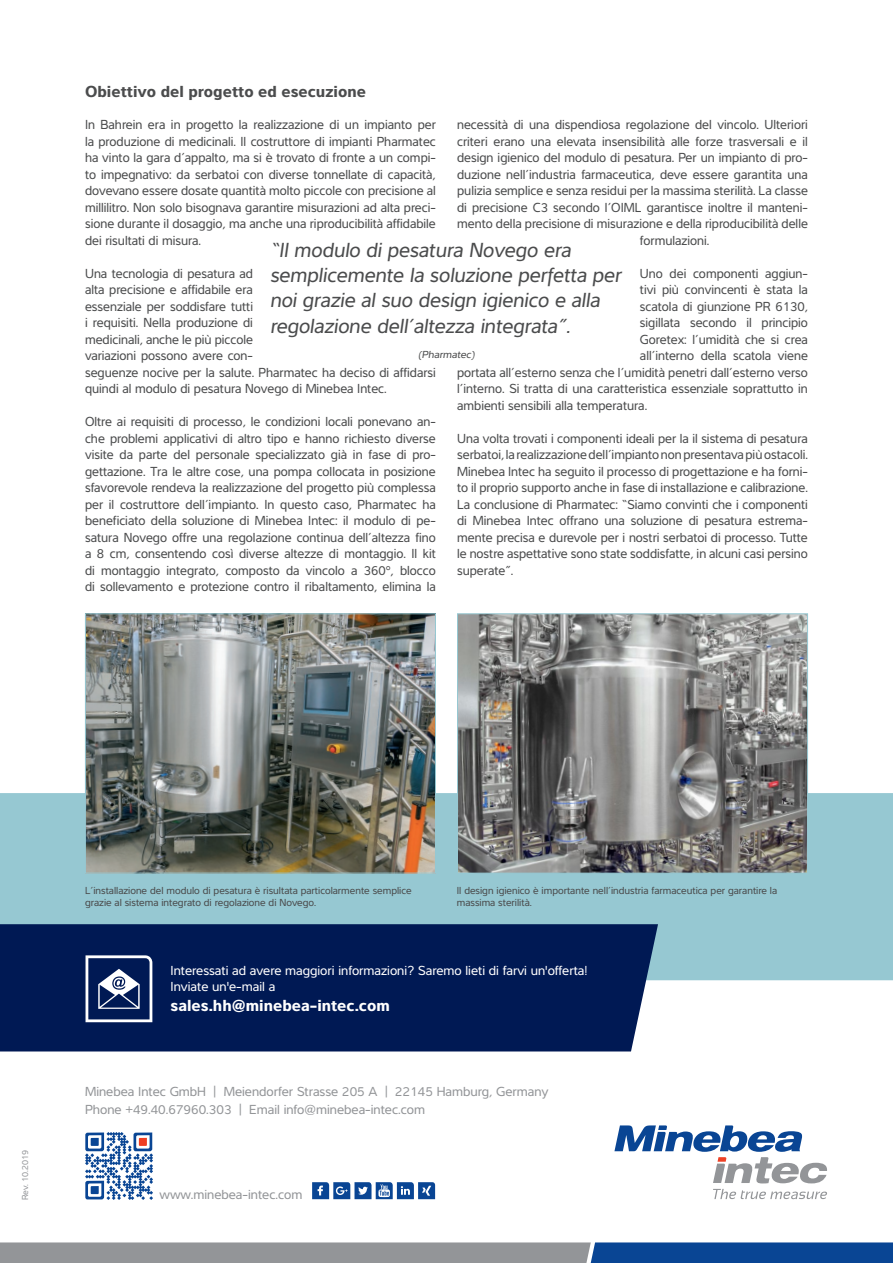
<style>
.page{position:relative;width:893px;height:1263px;background:#fff}
.page>*{position:absolute;margin:0;border:0;box-sizing:border-box;transform-origin:0 0}
.t1{font:italic 21px/25.2px "Interval Pro";color:#4b4c4d}
.t2{font:700 16.5px "Interval Pro";color:#4b4c4d}
.t3{font:700 16.5px "Interval Pro";color:#fff}
.t4{font:13.5px/16.5px "Interval Pro";color:#4b4c4d;text-align:justify}
.t5{font:13.5px/18px "Interval Pro";color:#939598}
.t6{font:13.5px/16.2px "Interval Pro";color:#fff}
.t7{font:10.5px/12.6px "Interval Pro";color:#4b4c4d}
.t8{font:italic 10.5px "Interval Pro";color:#4b4c4d}
.t9{font:9px "Interval Pro";color:#939598}
.s1{font-weight:500}
</style>
<div class="page">
<svg style="left:312px;top:1182px;width:123px;height:17px"></svg>
<div style="left:0;top:793px;width:893px;height:187px;background:#96c8d2"></div>
<svg style="left:85px;top:1132px;width:68px;height:68px"></svg>
<svg style="left:614px;top:1125px;width:213px;height:58px"></svg>
<svg style="left:713px;top:1189px;width:114px;height:10px"></svg>
<img style="left:87px;top:615px;width:347px;height:256px">
<div style="left:85px;top:613px;width:351px;height:260px;border:1px solid #96c8d2"></div>
<img style="left:459px;top:615px;width:347px;height:256px">
<div style="left:457px;top:613px;width:351px;height:260px;border:1px solid #96c8d2"></div>
<svg style="left:0;top:1242px;width:893px;height:21px;background:#687d99"></svg>
<div style="left:0;top:924px;width:658px;height:127px;background:#001954"></div>
<svg style="left:86px;top:955px;width:66px;height:67px"></svg>
<p class="t2" style="left:85px;top:79px;width:282px">Obiettivo del progetto ed esecuzione</p>
<p class="t4" style="left:457px;top:116px;width:352px">necessità di una dispendiosa regolazione del vincolo. Ulteriori</p>
<p class="t4" style="left:457px;top:132px;width:352px">criteri erano una elevata insensibilità alle forze trasversali e il</p>
<p class="t4" style="left:457px;top:149px;width:352px">design igienico del modulo di pesatura. Per un impianto di pro-</p>
<p class="t4" style="left:457px;top:165px;width:352px">duzione nell’industria farmaceutica, deve essere garantita una</p>
<p class="t4" style="left:457px;top:182px;width:352px">pulizia semplice e senza residui per la massima sterilità. La classe</p>
<p class="t4" style="left:457px;top:198px;width:352px">di precisione C3 secondo l’OIML garantisce inoltre il manteni-</p>
<p class="t4" style="left:457px;top:215px;width:352px">mento della precisione di misurazione e della riproducibilità delle</p>
<p class="t4" style="left:640px;top:231px;width:71px">formulazioni.</p>
<p class="t4" style="left:640px;top:264px;width:169px">Uno dei componenti aggiun-</p>
<p class="t4" style="left:640px;top:281px;width:169px">tivi più convincenti è stata la</p>
<p class="t4" style="left:640px;top:297px;width:169px">scatola di giunzione PR 6130,</p>
<p class="t4" style="left:640px;top:314px;width:169px">sigillata secondo il principio</p>
<p class="t4" style="left:640px;top:330px;width:169px">Goretex: l’umidità che si crea</p>
<p class="t4" style="left:640px;top:347px;width:169px">all’interno della scatola viene</p>
<p class="t4" style="left:457px;top:363px;width:352px">portata all’esterno senza che l’umidità penetri dall’esterno verso</p>
<p class="t4" style="left:457px;top:380px;width:352px">l’interno. Si tratta di una caratteristica essenziale soprattutto in</p>
<p class="t4" style="left:457px;top:396px;width:192px">ambienti sensibili alla temperatura.</p>
<p class="t4" style="left:457px;top:429px;width:352px">Una volta trovati i componenti ideali per la il sistema di pesatura serbatoi, la realizzazione dell’impianto non presentava più ostacoli.<br>Minebea Intec ha seguito il processo di progettazione e ha forni&shy;to il proprio supporto anche in fase di installazione e calibrazione.<br>La conclusione di Pharmatec: “Siamo convinti che i componenti di Minebea Intec offrano una soluzione di pesatura estrema&shy;mente precisa e durevole per i nostri serbatoi di processo. Tutte le nostre aspettative sono state soddisfatte, in alcuni casi persino superate”.</p>
<p class="t4" style="left:85px;top:116px;width:352px">In Bahrein era in progetto la realizzazione di un impianto per la produzione di medicinali. Il costruttore di impianti Pharmatec ha vinto la gara d’appalto, ma si è trovato di fronte a un compi&shy;to impegnativo: da serbatoi con diverse tonnellate di capacità, dovevano essere dosate quantità molto piccole con precisione al millilitro. Non solo bisognava garantire misurazioni ad alta preci&shy;sione durante il dosaggio, ma anche una riproducibilità affidabile dei risultati di misura.</p>
<p class="t4" style="left:85px;top:264px;width:352px;text-align:left">Una tecnologia di pesatura ad<br>alta precisione e affidabile era<br>essenziale per soddisfare tutti<br>i requisiti. Nella produzione di<br>medicinali, anche le più piccole<br>variazioni possono avere con-<br>seguenze nocive per la salute. Pharmatec ha deciso di affidarsi quindi al modulo di pesatura Novego di Minebea Intec.</p>
<p class="t4" style="left:85px;top:413px;width:352px">Oltre ai requisiti di processo, le condizioni locali ponevano an&shy;che problemi applicativi di altro tipo e hanno richiesto diverse visite da parte del personale specializzato già in fase di pro&shy;gettazione. Tra le altre cose, una pompa collocata in posizione sfavorevole rendeva la realizzazione del progetto più complessa per il costruttore dell’impianto. In questo caso, Pharmatec ha beneficiato della soluzione di Minebea Intec: il modulo di pe&shy;satura Novego offre una regolazione continua dell’altezza fino a 8 cm, consentendo così diverse altezze di montaggio. Il kit di montaggio integrato, composto da vincolo a 360°, blocco di sollevamento e protezione contro il ribaltamento, elimina la</p>
<h1 class="t1" style="left:270px;top:236px;width:353px">“Il modulo di pesatura Novego era semplicemente la soluzione perfetta per noi grazie al suo design igienico e alla regolazione dell’altezza integrata”.</h1>
<p class="t8" style="left:418px;top:346px;width:58px">(Pharmatec)</p>
<p class="t9" style="left:18px;top:1200px;width:52px;rotate:-90deg">Rev. 10.2019</p>
<p class="t7" style="left:85px;top:883px;width:328px">L’installazione del modulo di pesatura è risultata particolarmente semplice grazie al sistema integrato di regolazione di Novego.</p>
<p class="t7" style="left:457px;top:883px;width:322px">Il design igienico è importante nell’industria farmaceutica per garantire la massima sterilità.</p>
<p class="t6" style="left:171px;top:962px;width:418px">Interessati ad avere maggiori informazioni? Saremo lieti di farvi un'offerta!<br>Inviate un'e-mail a</p>
<p class="t3" style="left:171px;top:992px;width:221px">sales.hh@minebea-intec.com</p>
<p class="t5" style="left:85px;top:1081px;width:465px">Minebea Intec GmbH <span class="s1">|</span> Meiendorfer Strasse 205 A <span class="s1">|</span> 22145 Hamburg, Germany<br>Phone +49.40.67960.303 <span class="s1">|</span> Email info@minebea-intec.com</p>
<p class="t5" style="left:159px;top:1185px;width:144px">www.minebea-intec.com</p>
</div>
